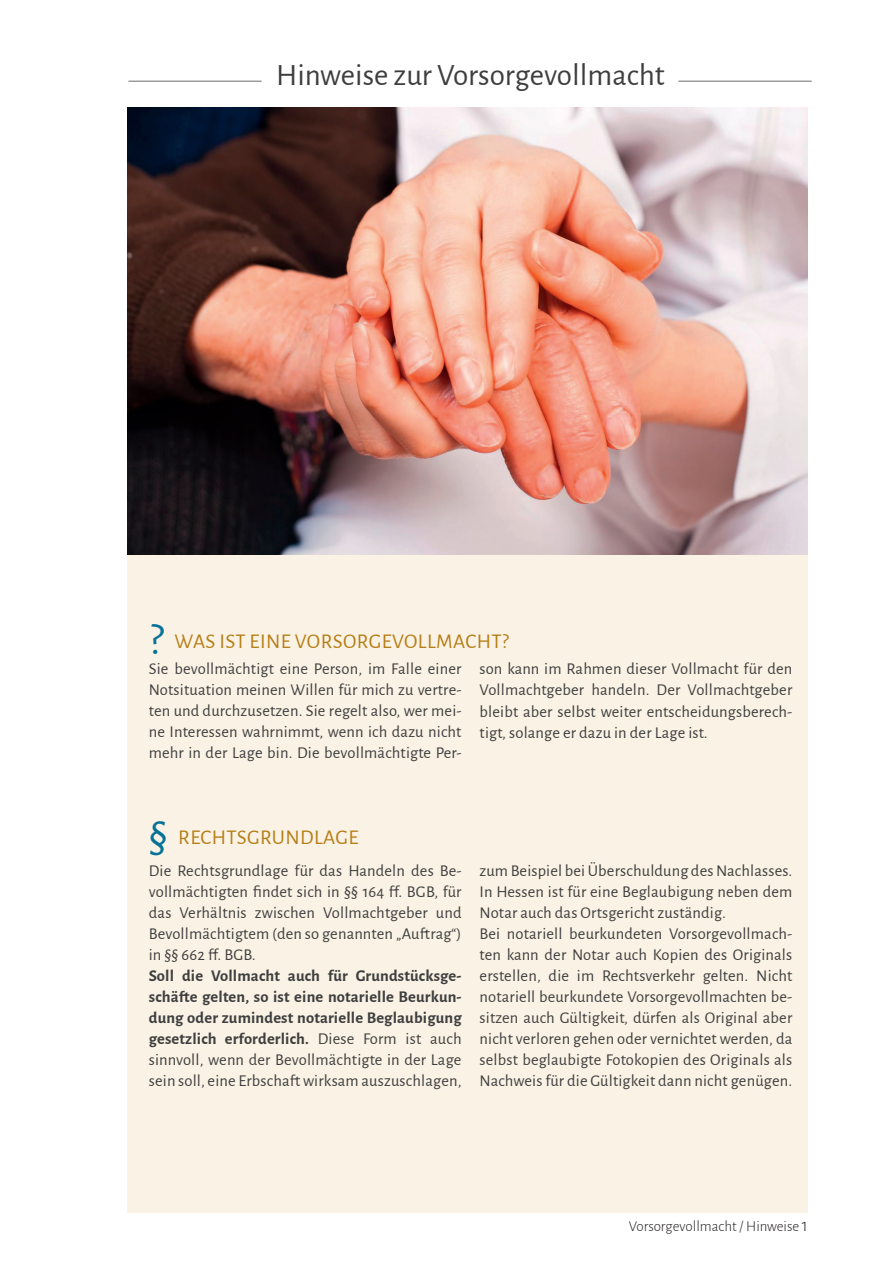
<style>
.page{position:relative;width:893px;height:1263px;background:#fff}
.page>*{position:absolute;margin:0;border:0;box-sizing:border-box;transform-origin:0 0}
.t1{font:31.05px "Alegreya Sans";color:#3e3e3f}
.t2{font:21px "Alegreya Sans";letter-spacing:.02em;color:#b67e16}
.t3{font:16.5px/21px "Alegreya Sans";letter-spacing:.01em;color:#3e3e3f;text-align:justify}
.t4{font:700 16.5px/21px "Alegreya Sans";letter-spacing:.01em;color:#3e3e3f;text-align:justify}
.t5{font:300 15px "Alegreya Sans";color:#231f20}
.s1{font-size:45px;color:#067298}
.s2{font-weight:400}
.s3{font-size:18px}
</style>
<div class="page">
<div style="left:128px;top:108px;width:680px;height:1105px;background:#faf2e4"></div>
<hr style="left:128px;top:81px;width:134px;height:1px;background:#6c6d70">
<hr style="left:678px;top:81px;width:134px;height:1px;background:#6c6d70">
<img style="left:128px;top:108px;width:680px;height:447px">
<h1 class="t1" style="left:276px;top:54px;width:390px">Hinweise zur Vorsorgevollmacht</h1>
<p class="t2" style="left:149px;top:627px;width:361px"><span class="s1">?</span> Was ist eine Vorsorgevollmacht?</p>
<p class="t3" style="left:149px;top:658px;width:314px">Sie bevollmächtigt eine Person, im Falle einer Notsituation meinen Willen für mich zu vertre&shy;ten und durchzusetzen. Sie regelt also, wer mei&shy;ne I nteressen wahrnimmt, wenn ich dazu nicht mehr in der Lage bin. Die bevollmächtigte Per-</p>
<p class="t3" style="left:480px;top:658px;width:314px">son kann im Rahmen dieser Vollmacht für den Vollmachtgeber handeln. Der Vollmachtgeber bleibt aber selbst weiter entscheidungsberech&shy;tigt, solange er dazu in der Lage ist.</p>
<p class="t2" style="left:149px;top:823px;width:211px"><span class="s1">§</span> Rechtsgrundlage</p>
<p class="t3" style="left:149px;top:859px;width:314px">Die Rechtsgrundlage für das Handeln des Be&shy;vollmächtigten findet sich in §§ 164 ff. BGB, für das Verhältnis zwischen Vollmachtgeber und Bevollmächtigtem (den so genannten „Auftrag“) in §§ 662 ff. BGB.</p>
<p class="t4" style="left:149px;top:964px;width:314px">Soll die Vollmacht auch für Grundstücksge&shy;schäfte gelten, so ist eine notarielle Beurkun&shy;dung oder zumindest notarielle Beglaubigung gesetzlich erforderlich. <span class="s2">Diese Form ist auch sinnvoll, wenn der Bevollmächtigte in der Lage sein soll, eine Erbschaft wirksam auszuschlagen,</span></p>
<p class="t3" style="left:480px;top:859px;width:314px;text-align:left">zum Beispiel bei Überschuldung des Nachlasses.<br>I n Hessen ist für eine Beglaubigung neben dem Notar auch das Ortsgericht zuständig.<br>Bei notariell beurkundeten Vorsorgevollmach&shy;ten kann der Notar auch Kopien des Originals erstellen, die im Rechtsverkehr gelten. N icht notariell beurkundete Vorsorgevollmachten be&shy;sitzen auch Gültigkeit, dürfen als Original aber nicht verloren gehen oder vernichtet werden, da selbst beglaubigte Fotokopien des Originals als Nachweis für die Gültigkeit dann nicht genügen.</p>
<p class="t5" style="left:629px;top:1216px;width:181px">Vorsorgevollmacht / Hinweise <span class="s3">1</span></p>
</div>
